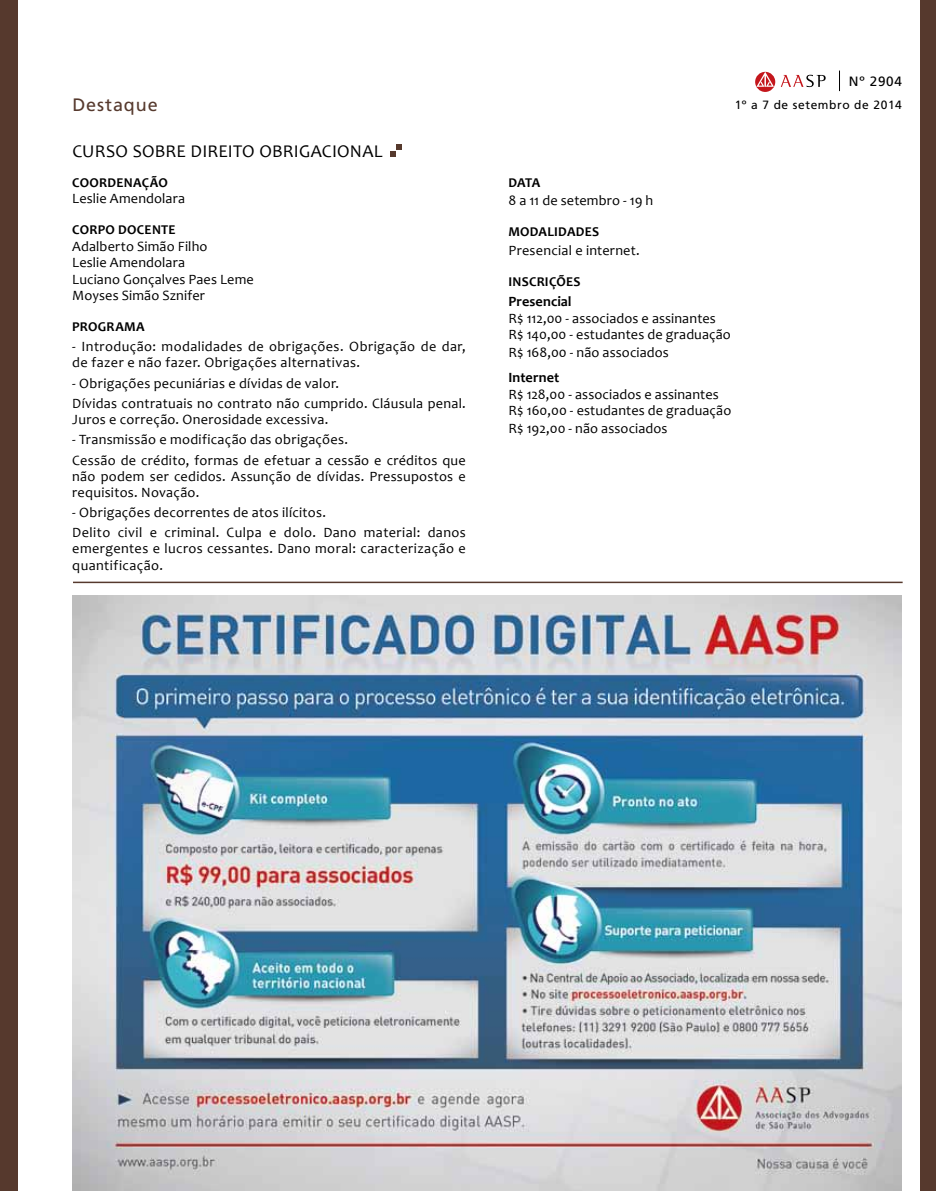
<style>
.page{position:relative;width:936px;height:1191px;background:#fff}
.page>*{position:absolute;margin:0;border:0;box-sizing:border-box;transform-origin:0 0}
.t1{font:18px "Candara";letter-spacing:.01em;color:#000}
.t2{font:18px "Frutiger";letter-spacing:.05em;color:#56392d}
.t3{font:14.25px/16.5px "Candara";letter-spacing:.02em;color:#000}
.t4{font:700 14.25px "Candara";letter-spacing:.005em;color:#000}
.t5{font:700 13.5px "Candara";letter-spacing:.02em;color:#000}
.t6{font:13.5px "Frutiger";letter-spacing:.05em;color:#000}
.t7{font:12px "Frutiger";letter-spacing:.05em;color:#000}
</style>
<div class="page">
<div style="left:919px;top:0;width:16px;height:1191px;background:#56392d"></div>
<div style="left:0;top:0;width:17px;height:1191px;background:#56392d"></div>
<svg style="left:780px;top:75px;width:45px;height:12px"></svg>
<div style="left:755px;top:72px;width:20px;height:20px;background:#c4161c;border-radius:50%"></div>
<svg style="left:756px;top:72px;width:17px;height:15px"></svg>
<svg style="left:839px;top:71px;width:1px;height:20px"></svg>
<svg style="left:390px;top:144px;width:12px;height:12px"></svg>
<hr style="left:73px;top:581px;width:829px;height:2px;background:#56392d">
<img style="left:72px;top:596px;width:829px;height:595px">
<p class="t6" style="left:848px;top:74px;width:54px">Nº 2904</p>
<p class="t2" style="left:72px;top:94px;width:87px">Destaque</p>
<p class="t7" style="left:734px;top:98px;width:169px">1º a 7 de setembro de 2014</p>
<p class="t1" style="left:72px;top:139px;width:312px">CURSO SOBRE DIREITO OBRIGACIONAL</p>
<p class="t5" style="left:72px;top:174px;width:10px">COORDENA</p>
<p class="t5" style="left:142px;top:174px;width:26px">ÇÃO</p>
<p class="t3" style="left:72px;top:190px;width:114px">Leslie Amendolara</p>
<p class="t5" style="left:72px;top:221px;width:10px">CORPO</p>
<p class="t5" style="left:118px;top:221px;width:9px">DOCENTE</p>
<p class="t3" style="left:72px;top:237px;width:183px">Adalberto Simão Filho<br>Leslie Amendolara<br>Luciano Gonçalves Paes Leme<br>Moyses Simão Sznifer</p>
<p class="t5" style="left:72px;top:318px;width:10px">PROGRAMA</p>
<p class="t3" style="left:72px;top:338px;width:395px;line-height:16px">- Introdução: modalidades de obrigações. Obrigação de dar, de fazer e não fazer. Obrigações alternativas.</p>
<p class="t3" style="left:72px;top:373px;width:395px;line-height:20.2px">- Obrigações pecuniárias e dívidas de valor.<br>Dívidas contratuais no contrato não cumprido. Cláusula penal.</p>
<p class="t3" style="left:72px;top:411px;width:257px">Juros e correção. Onerosidade excessiva.</p>
<p class="t3" style="left:72px;top:429px;width:395px;line-height:20.2px">- Transmissão e modificação das obrigações.<br>Cessão de crédito, formas de efetuar a cessão e créditos que</p>
<p class="t3" style="left:72px;top:468px;width:395px;line-height:16px">não podem ser cedidos. Assunção de dívidas. Pressupostos e requisitos. Novação.</p>
<p class="t3" style="left:72px;top:502px;width:395px;line-height:20.2px">- Obrigações decorrentes de atos ilícitos.<br>Delito civil e criminal. Culpa e dolo. Dano material: danos</p>
<p class="t3" style="left:72px;top:540px;width:395px">emergentes e lucros cessantes. Dano moral: caracterização e quantificação.</p>
<p class="t5" style="left:508px;top:174px;width:33px">DATA</p>
<p class="t3" style="left:508px;top:192px;width:146px">8 a 11 de setembro - 19 h</p>
<p class="t5" style="left:508px;top:223px;width:10px">MODALIDA</p>
<p class="t5" style="left:575px;top:223px;width:17px">DES</p>
<p class="t3" style="left:508px;top:242px;width:133px">Presencial e internet.</p>
<p class="t5" style="left:508px;top:273px;width:74px">INSCRIÇÕES</p>
<p class="t4" style="left:508px;top:293px;width:65px">PRESENCIAL</p>
<p class="t3" style="left:508px;top:310px;width:224px">R$ 112,00 - associados e assinantes<br>R$ 140,00 - estudantes de graduação</p>
<p class="t3" style="left:508px;top:344px;width:162px">R$ 168,00 - não associados</p>
<p class="t4" style="left:508px;top:369px;width:53px">INTERNET</p>
<p class="t3" style="left:508px;top:386px;width:224px">R$ 128,00 - associados e assinantes<br>R$ 160,00 - estudantes de graduação</p>
<p class="t3" style="left:508px;top:420px;width:161px">R$ 192,00 - não associados</p>
</div>
